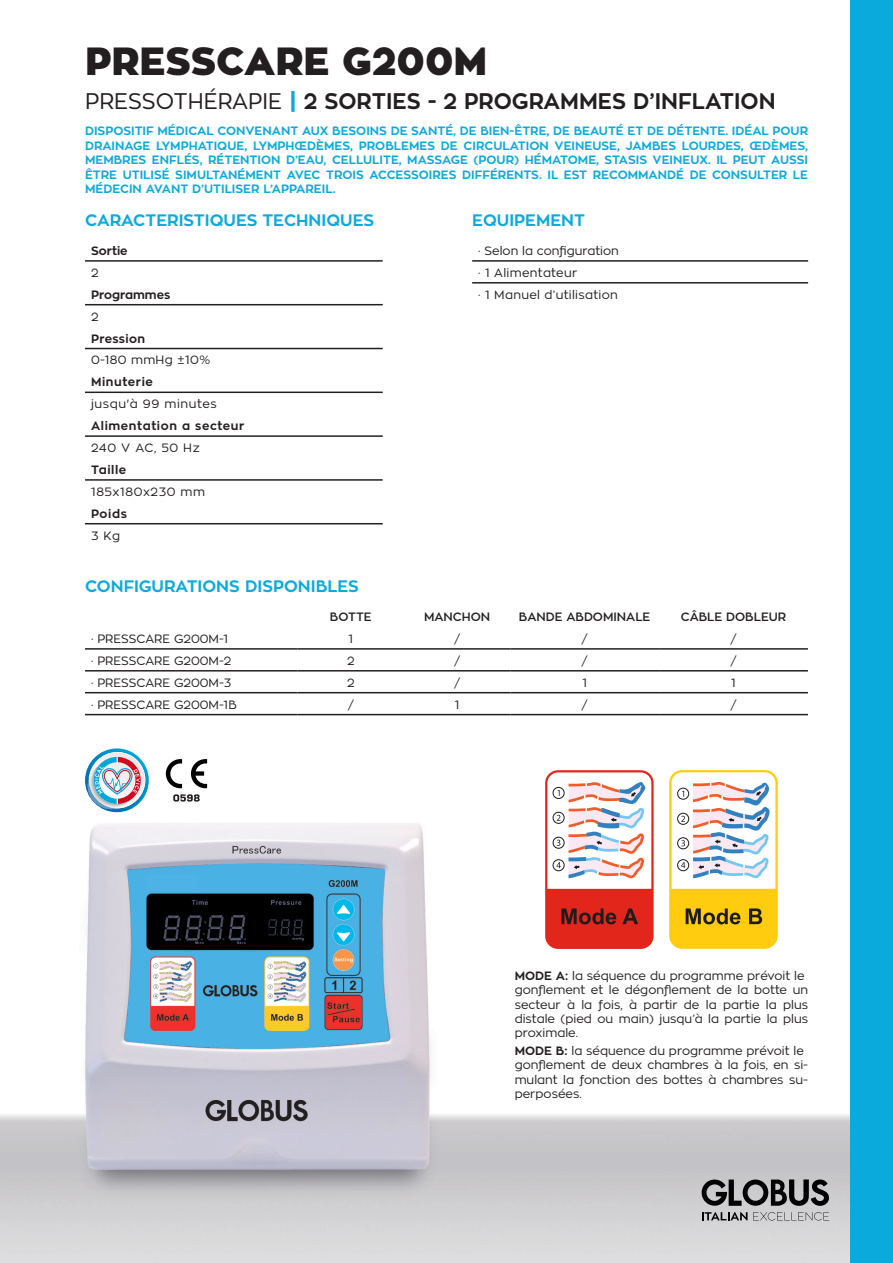
<style>
.page{position:relative;width:893px;height:1263px;background:#fff}
.page>*{position:absolute;margin:0;border:0;box-sizing:border-box;transform-origin:0 0}
.t1{font:900 39px "Zona Pro";color:#231f20}
.t2{font:700 22.5px "Zona Pro";color:#231f20}
.t3{font:700 16.5px "Zona Pro";color:#0baadc}
.t4{font:12px/14.4px "Zona Pro";color:#231f20}
.t5{font:700 12px/14.4px "Zona Pro";color:#0baadc;text-align:justify}
.t6{font:12px/21.9px "Zona Pro";letter-spacing:.025em;color:#231f20}
.t7{font:700 12px "Zona Pro";letter-spacing:.05em;color:#231f20}
.t8{font:600 12px "Zona Pro";color:#231f20}
.t9{font:12px "Zona Pro";letter-spacing:.05em;color:#231f20}
.t10{font:700 12px "Zona Pro";color:#231f20}
.t11{font:700 12px "Zona Pro";letter-spacing:.025em;color:#231f20}
.s1{font-weight:400}
.s2{font-weight:900;color:#0baadc}
.s3{font-weight:700}
</style>
<div class="page">
<img style="left:0;top:260px;width:850px;height:1003px">
<div style="left:850px;top:0;width:43px;height:1263px;background:#0baadc"></div>
<svg style="left:702px;top:1212px;width:45px;height:8px"></svg>
<svg style="left:753px;top:1212px;width:76px;height:8px"></svg>
<svg style="left:702px;top:1179px;width:127px;height:27px;background:#686769"></svg>
<svg style="left:85px;top:748px;width:64px;height:64px"></svg>
<hr style="left:85px;top:260px;width:298px;height:2px;background:#231f20">
<hr style="left:85px;top:304px;width:298px;height:1px;background:#231f20">
<hr style="left:85px;top:348px;width:298px;height:1px;background:#231f20">
<hr style="left:85px;top:392px;width:298px;height:1px;background:#231f20">
<hr style="left:85px;top:435px;width:298px;height:2px;background:#231f20">
<hr style="left:85px;top:479px;width:298px;height:2px;background:#231f20">
<hr style="left:85px;top:523px;width:298px;height:1px;background:#231f20">
<hr style="left:472px;top:260px;width:336px;height:2px;background:#231f20">
<hr style="left:472px;top:282px;width:336px;height:2px;background:#231f20">
<hr style="left:85px;top:670px;width:213px;height:1px;background:#231f20">
<hr style="left:298px;top:670px;width:106px;height:1px;background:#231f20">
<hr style="left:404px;top:670px;width:106px;height:1px;background:#231f20">
<hr style="left:510px;top:670px;width:149px;height:1px;background:#231f20">
<hr style="left:659px;top:670px;width:149px;height:1px;background:#231f20">
<hr style="left:85px;top:692px;width:213px;height:1px;background:#231f20">
<hr style="left:298px;top:692px;width:106px;height:1px;background:#231f20">
<hr style="left:404px;top:692px;width:106px;height:1px;background:#231f20">
<hr style="left:510px;top:692px;width:149px;height:1px;background:#231f20">
<hr style="left:659px;top:692px;width:149px;height:1px;background:#231f20">
<hr style="left:85px;top:714px;width:213px;height:1px;background:#231f20">
<hr style="left:298px;top:714px;width:106px;height:1px;background:#231f20">
<hr style="left:404px;top:714px;width:106px;height:1px;background:#231f20">
<hr style="left:510px;top:714px;width:149px;height:1px;background:#231f20">
<hr style="left:659px;top:714px;width:149px;height:1px;background:#231f20">
<hr style="left:85px;top:648px;width:213px;height:2px;background:#231f20">
<hr style="left:298px;top:648px;width:106px;height:2px;background:#231f20">
<hr style="left:404px;top:648px;width:106px;height:2px;background:#231f20">
<hr style="left:510px;top:648px;width:149px;height:2px;background:#231f20">
<hr style="left:659px;top:648px;width:149px;height:2px;background:#231f20">
<svg style="left:191px;top:759px;width:16px;height:29px"></svg>
<svg style="left:166px;top:759px;width:16px;height:29px"></svg>
<svg style="left:173px;top:794px;width:27px;height:7px"></svg>
<div style="left:546px;top:771px;width:106px;height:177px;background:#fff;border-radius:12px"></div>
<div style="left:545px;top:770px;width:109px;height:179px;border:2px solid #e3261c;border-radius:12px"></div>
<div style="left:553px;top:787px;width:11px;height:12px;border:1px solid #1c1c1c;border-radius:50%"></div>
<svg style="left:558px;top:790px;width:2px;height:6px"></svg>
<div style="left:553px;top:812px;width:11px;height:12px;border:1px solid #1c1c1c;border-radius:50%"></div>
<svg style="left:557px;top:815px;width:3px;height:6px"></svg>
<div style="left:553px;top:837px;width:11px;height:11px;border:1px solid #1c1c1c;border-radius:50%"></div>
<svg style="left:557px;top:840px;width:3px;height:6px"></svg>
<div style="left:553px;top:859px;width:11px;height:12px;border:1px solid #1c1c1c;border-radius:50%"></div>
<svg style="left:556px;top:862px;width:5px;height:6px"></svg>
<svg style="left:568px;top:782px;width:77px;height:96px"></svg>
<svg style="left:546px;top:889px;width:106px;height:59px;background:#d1261d"></svg>
<div style="left:670px;top:771px;width:106px;height:177px;background:#fff;border-radius:12px"></div>
<div style="left:669px;top:770px;width:109px;height:179px;border:2px solid #ffcc0f;border-radius:12px"></div>
<div style="left:677px;top:788px;width:12px;height:11px;border:1px solid #1c1c1c;border-radius:50%"></div>
<div style="left:677px;top:813px;width:12px;height:12px;border:1px solid #1c1c1c;border-radius:50%"></div>
<svg style="left:681px;top:816px;width:4px;height:6px"></svg>
<div style="left:677px;top:837px;width:12px;height:12px;border:1px solid #1c1c1c;border-radius:50%"></div>
<svg style="left:681px;top:840px;width:4px;height:6px"></svg>
<div style="left:677px;top:859px;width:12px;height:12px;border:1px solid #1c1c1c;border-radius:50%"></div>
<svg style="left:681px;top:862px;width:4px;height:6px"></svg>
<svg style="left:670px;top:889px;width:106px;height:59px;background:#eabc11"></svg>
<svg style="left:693px;top:782px;width:77px;height:96px"></svg>
<h1 class="t1" style="left:85px;top:35px;width:404px">PRESSCARE G200M</h1>
<h2 class="t2" style="left:85px;top:86px;width:692px"><span class="s1">PRESSOTHÉRAPIE</span> <span class="s2">|</span> 2 SORTIES - 2 PROGRAMMES D’INFLATION</h2>
<p class="t5" style="left:85px;top:124px;width:725px">DISPOSITIF MÉDICAL CONVENANT AUX BESOINS DE SANTÉ, DE BIEN-ÊTRE, DE BEAUTÉ ET DE DÉTENTE. IDÉAL POUR DRAINAGE LYMPHATIQUE, LYMPHŒDÈMES, PROBLEMES DE CIRCULATION VEINEUSE, JAMBES LOURDES, ŒDÈMES, MEMBRES ENFLÉS, RÉTENTION D’EAU, CELLULITE, MASSAGE (POUR) HÉMATOME, STASIS VEINEUX. IL PEUT AUSSI ÊTRE UTILISÉ SIMULTANÉMENT AVEC TROIS ACCESSOIRES DIFFÉRENTS. IL EST RECOMMANDÉ DE CONSULTER LE MÉDECIN AVANT D’UTILISER L’APPAREIL.</p>
<h3 class="t3" style="left:85px;top:210px;width:291px">CARACTERISTIQUES TECHNIQUES</h3>
<h3 class="t3" style="left:472px;top:210px;width:114px">EQUIPEMENT</h3>
<p class="t7" style="left:91px;top:243px;width:38px">Sortie</p>
<p class="t4" style="left:91px;top:265px;width:9px">2</p>
<p class="t10" style="left:91px;top:287px;width:81px">Programmes</p>
<p class="t4" style="left:91px;top:309px;width:9px">2</p>
<p class="t11" style="left:91px;top:330px;width:55px">Pression</p>
<p class="t6" style="left:91px;top:349px;width:121px">0-180 mmHg ±10%</p>
<p class="t7" style="left:91px;top:374px;width:63px">Minuterie</p>
<p class="t9" style="left:91px;top:396px;width:127px">jusqu'à 99 minutes</p>
<p class="t7" style="left:91px;top:418px;width:155px">Alimentation a secteur</p>
<p class="t4" style="left:91px;top:440px;width:110px">240 V AC, 50 Hz</p>
<p class="t7" style="left:91px;top:462px;width:37px">Taille</p>
<p class="t9" style="left:91px;top:484px;width:115px">185x180x230 mm</p>
<p class="t7" style="left:91px;top:506px;width:37px">Poids</p>
<p class="t4" style="left:91px;top:528px;width:31px">3 Kg</p>
<p class="t6" style="left:478px;top:240px;width:142px">· Selon la configuration · 1 Alimentateur<br>· 1 Manuel d’utilisation</p>
<h3 class="t3" style="left:85px;top:576px;width:275px">CONFIGURATIONS DISPONIBLES</h3>
<p class="t8" style="left:330px;top:609px;width:43px">BOTTE</p>
<p class="t8" style="left:424px;top:609px;width:68px">MANCHON</p>
<p class="t8" style="left:519px;top:609px;width:133px">BANDE ABDOMINALE</p>
<p class="t8" style="left:681px;top:609px;width:107px">CÂBLE DOBLEUR</p>
<p class="t4" style="left:91px;top:631px;width:139px">· PRESSCARE G200M-1</p>
<p class="t4" style="left:348px;top:631px;width:6px">1</p>
<p class="t4" style="left:454px;top:631px;width:7px">/</p>
<p class="t4" style="left:582px;top:631px;width:7px">/</p>
<p class="t4" style="left:731px;top:631px;width:7px">/</p>
<p class="t4" style="left:91px;top:653px;width:142px">· PRESSCARE G200M-2</p>
<p class="t4" style="left:347px;top:653px;width:9px">2</p>
<p class="t4" style="left:454px;top:653px;width:7px">/</p>
<p class="t4" style="left:582px;top:653px;width:7px">/</p>
<p class="t4" style="left:731px;top:653px;width:7px">/</p>
<p class="t4" style="left:91px;top:675px;width:142px">· PRESSCARE G200M-3</p>
<p class="t4" style="left:347px;top:675px;width:9px">2</p>
<p class="t4" style="left:454px;top:675px;width:7px">/</p>
<p class="t4" style="left:582px;top:675px;width:6px">1</p>
<p class="t4" style="left:731px;top:675px;width:6px">1</p>
<p class="t4" style="left:91px;top:697px;width:147px">· PRESSCARE G200M-1B</p>
<p class="t4" style="left:348px;top:697px;width:7px">/</p>
<p class="t4" style="left:455px;top:697px;width:6px">1</p>
<p class="t4" style="left:582px;top:697px;width:7px">/</p>
<p class="t4" style="left:731px;top:697px;width:7px">/</p>
<p class="t4" style="left:515px;top:968px;width:295px"><span class="s3">MODE A:</span> la séquence du programme prévoit le gonflement et le dégonflement de la botte un secteur à la fois, à partir de la partie la plus distale (pied ou main) jusqu’à la partie la plus proximale.</p>
<p class="t4" style="left:515px;top:1043px;width:295px"><span class="s3">MODE B:</span> la séquence du programme prévoit le gonflement de deux chambres à la fois, en si&shy;mulant la fonction des bottes à chambres su&shy;perposées.</p>
</div>
